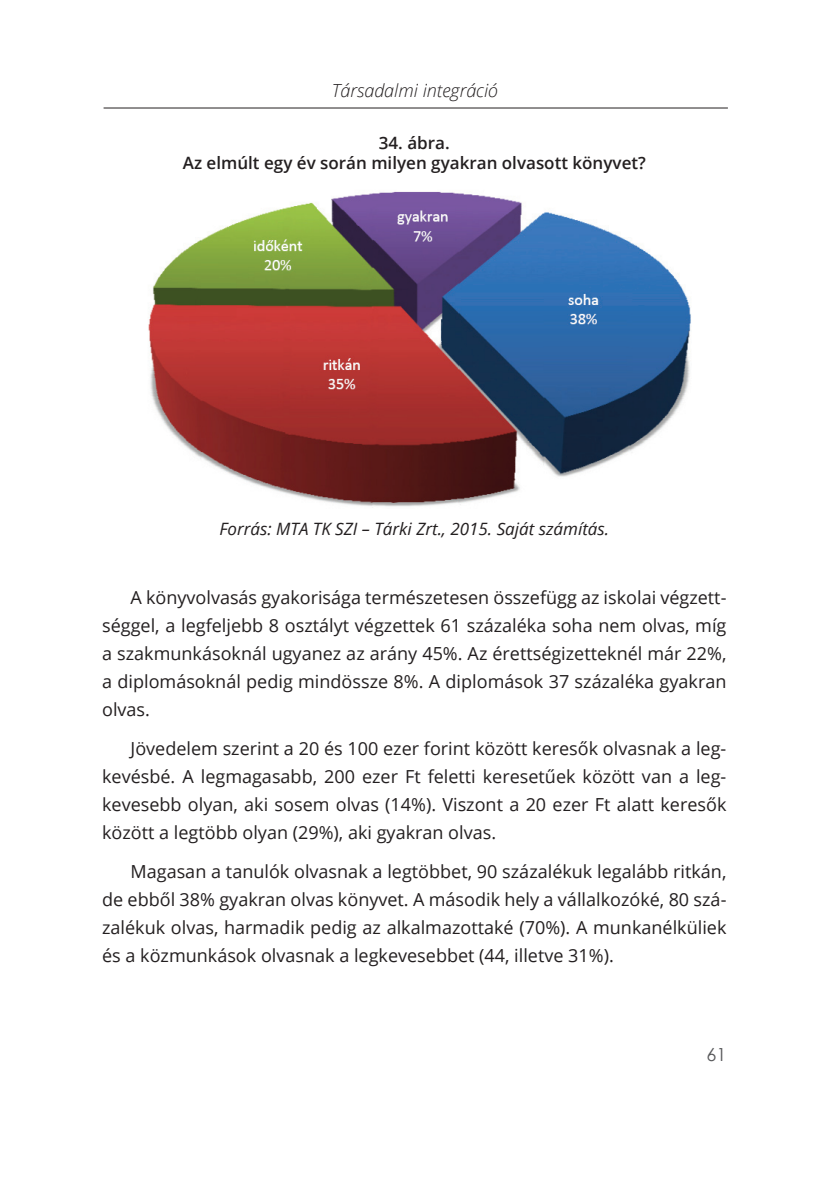
<style>
.page{position:relative;width:840px;height:1191px;background:#fff}
.page>*{position:absolute;margin:0;border:0;box-sizing:border-box;transform-origin:0 0}
.t1{font:18px/28px "Open Sans";color:#231f20;text-align:justify}
.t2{font:italic 300 18px "Open Sans";color:#231f20}
.t3{font:18px "Century Gothic";color:#57585a}
.t4{font:600 17px/20px "Open Sans";color:#231f20;text-align:center}
.t5{font:italic 17px "Open Sans";color:#231f20}
</style>
<div class="page">
<hr style="left:103px;top:108px;width:624px;height:1px;background:#231f20">
<img style="left:148px;top:191px;width:543px;height:316px">
<p class="t2" style="left:332px;top:78px;width:168px">Társadalmi integráció</p>
<p class="t4" style="left:183px;top:133px;width:464px">34. ábra.<br>Az elmúlt egy év során milyen gyakran olvasott könyvet?</p>
<p class="t5" style="left:219px;top:517px;width:391px">Forrás: MTA TK SZI – Tárki Zrt., 2015. Saját számítás.</p>
<p class="t1" style="left:102px;top:582px;width:625px;text-indent:28px">A könyvolvasás gyakorisága természetesen összefügg az iskolai végzett&shy;séggel, a legfeljebb 8 osztályt végzettek 61 százaléka soha nem olvas, míg a szakmunkásoknál ugyanez az arány 45%. Az érettségizetteknél már 22%, a diplomásoknál pedig mindössze 8%. A diplomások 37 százaléka gyakran olvas.</p>
<p class="t1" style="left:102px;top:734px;width:625px;text-indent:28px">Jövedelem szerint a 20 és 100 ezer forint között keresők olvasnak a leg&shy;kevésbé. A legmagasabb, 200 ezer Ft feletti keresetűek között van a leg&shy;kevesebb olyan, aki sosem olvas (14%). Viszont a 20 ezer Ft alatt keresők között a legtöbb olyan (29%), aki gyakran olvas.</p>
<p class="t1" style="left:102px;top:857px;width:625px;text-indent:28px">Magasan a tanulók olvasnak a legtöbbet, 90 százalékuk legalább ritkán, de ebből 38% gyakran olvas könyvet. A második hely a vállalkozóké, 80 szá&shy;zalékuk olvas, harmadik pedig az alkalmazottaké (70%). A munkanélküliek és a közmunkások olvasnak a legkevesebbet (44, illetve 31%).</p>
<p class="t3" style="left:706px;top:1041px;width:21px">61</p>
</div>
